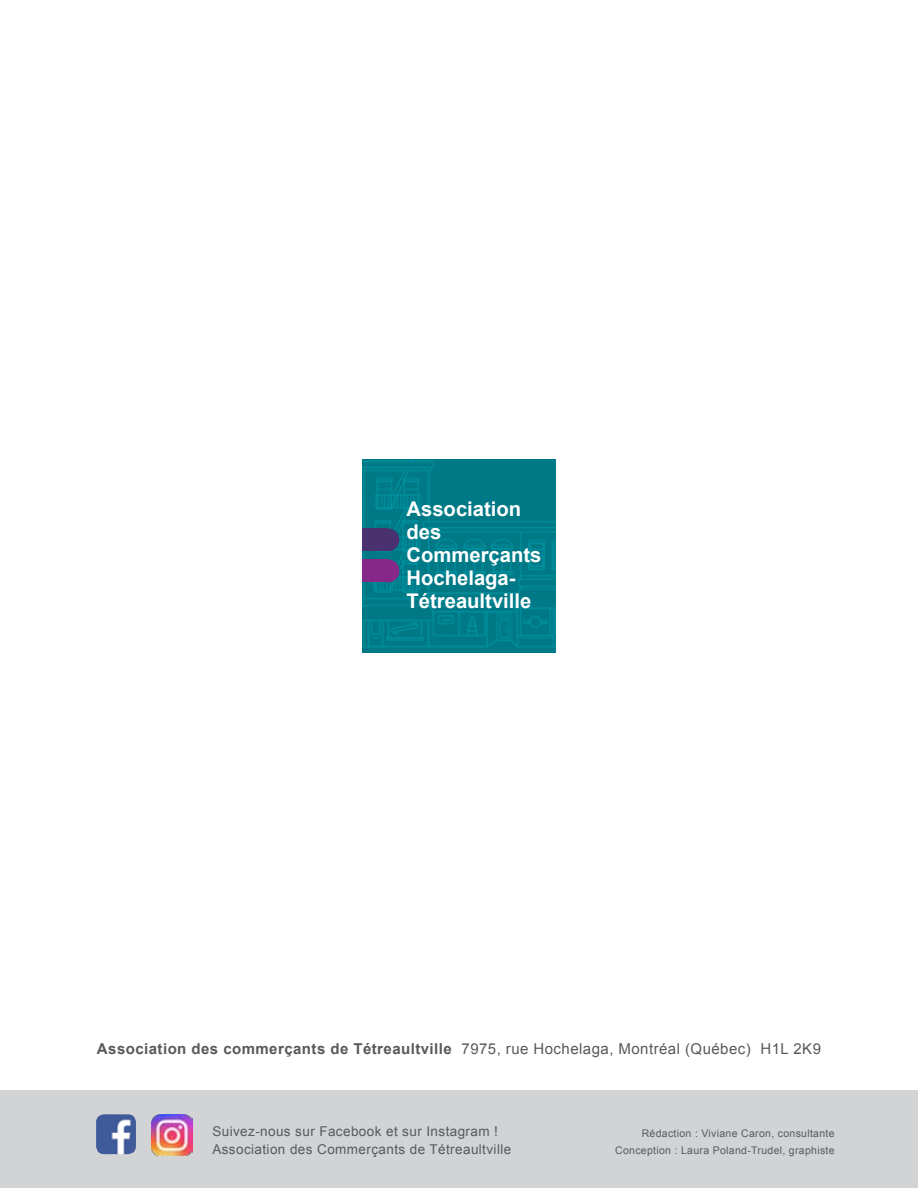
<style>
.page{position:relative;width:918px;height:1188px;background:#fff}
.page>*{position:absolute;margin:0;border:0;box-sizing:border-box;transform-origin:0 0}
.t1{font:700 20.25px/23px "Arial";color:#fff}
.t2{font:700 15px "Arial";letter-spacing:.03em;color:#58595b}
.t3{font:13.5px/18px "Arial";letter-spacing:.03em;color:#58595b}
.t4{font:10.5px/16.5px "Arial";letter-spacing:.03em;color:#58595b;text-align:right}
.s1{font-weight:400}
</style>
<div class="page">
<div style="left:0;top:1091px;width:918px;height:97px;background:#d1d3d4"></div>
<img style="left:362px;top:459px;width:194px;height:194px">
<div style="left:362px;top:528px;width:26px;height:23px;background:#4a3270"></div>
<div style="left:377px;top:528px;width:22px;height:23px;background:#4a3270;border-radius:50%"></div>
<div style="left:362px;top:560px;width:26px;height:22px;background:#852887"></div>
<div style="left:377px;top:560px;width:22px;height:22px;background:#852887;border-radius:50%"></div>
<img style="left:151px;top:1114px;width:41px;height:41px">
<img style="left:96px;top:1114px;width:40px;height:40px">
<h1 class="t1" style="left:407px;top:499px;width:137px">Association des<br>Commerçants<br>Hochelaga-<br>Tétreaultville</h1>
<p class="t2" style="left:97px;top:1039px;width:726px">Association des commerçants de Tétreaultville <span class="s1">7975, rue Hochelaga, Montréal (Québec) H1L 2K9</span></p>
<p class="t3" style="left:212px;top:1122px;width:300px">Suivez-nous sur Facebook et sur I nstagram !<br>Association des Commerçants de Tétreaultville</p>
<p class="t4" style="left:615px;top:1125px;width:221px">Rédaction : Viviane Caron, consultante<br>Conception : Laura Poland-Trudel, graphiste</p>
</div>
